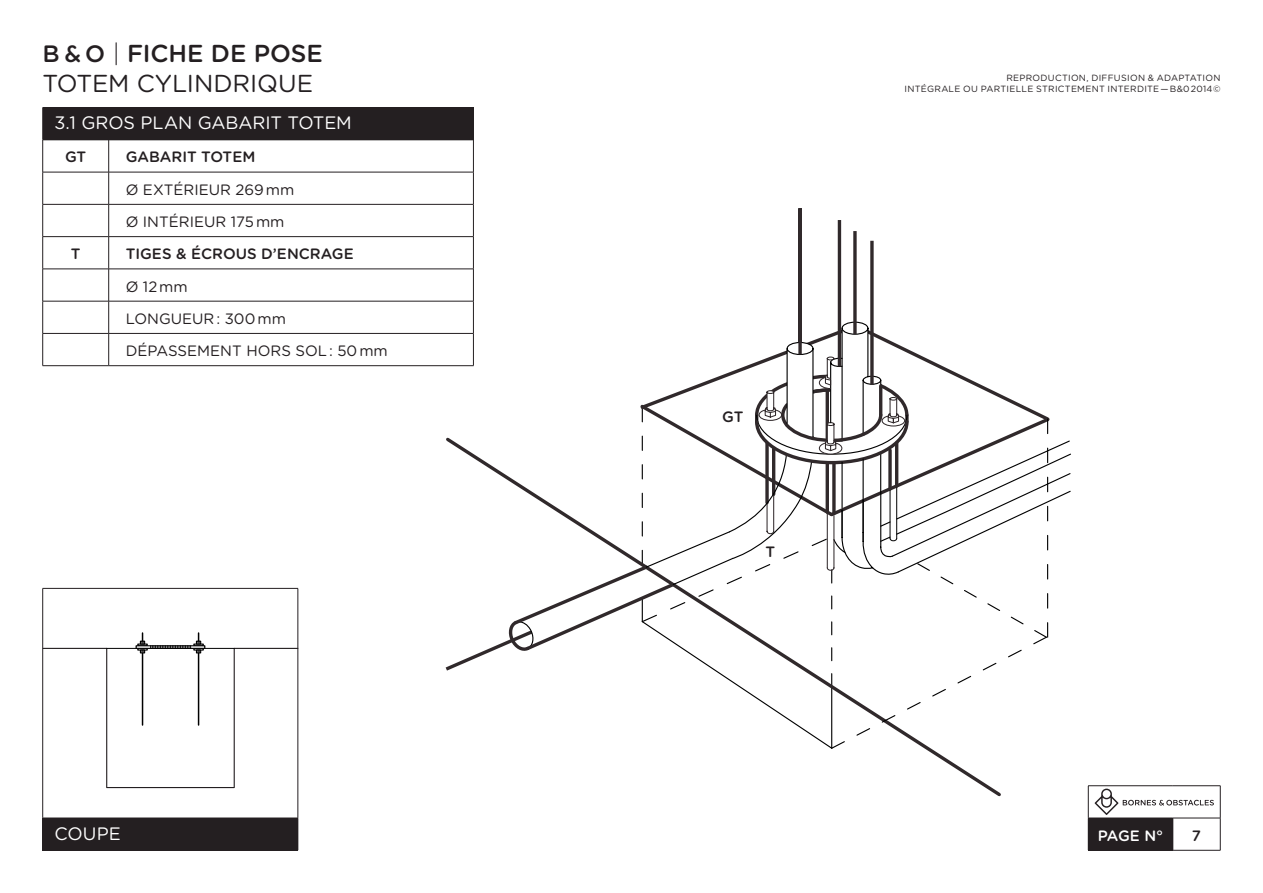
<style>
.page{position:relative;width:1263px;height:893px;background:#fff}
.page>*{position:absolute;margin:0;border:0;box-sizing:border-box;transform-origin:0 0}
.t1{font:24.6px "Gotham Rounded";letter-spacing:-.005em;color:#241f21}
.t2{font:500 24.6px "Gotham Rounded";letter-spacing:-.005em;color:#241f21}
.t3{font:18px "Gotham Rounded";letter-spacing:-.01em;color:#fff}
.t4{font:15px "Gotham Rounded";color:#241f21}
.t5{font:500 15px "Gotham Rounded";color:#241f21}
.t6{font:500 15px "Gotham Rounded";color:#fff}
.t7{font:9px "Gotham Rounded";letter-spacing:.03em;color:#241f21}
.s1{font-family:"B&O logo Regular";font-weight:400}
.s2{font-weight:300}
</style>
<div class="page">
<svg style="left:442px;top:205px;width:62px;height:466px"></svg>
<svg style="left:870px;top:241px;width:4px;height:80px"></svg>
<hr style="left:838px;top:220px;width:3px;height:146px;background:#30292b">
<svg style="left:853px;top:231px;width:4px;height:90px"></svg>
<hr style="left:798px;top:208px;width:4px;height:146px;background:#30292b">
<svg style="left:504px;top:321px;width:567px;height:429px"></svg>
<hr style="left:142px;top:633px;width:1px;height:92px;background:#000">
<hr style="left:198px;top:633px;width:1px;height:92px;background:#000">
<svg style="left:43px;top:641px;width:255px;height:148px"></svg>
<div style="left:1088px;top:818px;width:85px;height:32px;background:#241f21"></div>
<hr style="left:1088px;top:786px;width:1px;height:32px;background:#241f21">
<hr style="left:1088px;top:785px;width:85px;height:1px;background:#241f21">
<hr style="left:1173px;top:785px;width:47px;height:1px;background:#241f21">
<hr style="left:1088px;top:850px;width:85px;height:1px;background:#241f21">
<hr style="left:1173px;top:818px;width:47px;height:1px;background:#241f21">
<hr style="left:1220px;top:786px;width:1px;height:32px;background:#241f21">
<hr style="left:1220px;top:818px;width:1px;height:32px;background:#241f21">
<hr style="left:1173px;top:850px;width:47px;height:1px;background:#241f21">
<svg style="left:1095px;top:789px;width:119px;height:26px"></svg>
<div style="left:43px;top:108px;width:430px;height:32px;background:#241f21"></div>
<hr style="left:42px;top:108px;width:1px;height:32px;background:#241f21">
<hr style="left:43px;top:107px;width:66px;height:1px;background:#241f21">
<hr style="left:109px;top:107px;width:365px;height:1px;background:#241f21">
<hr style="left:473px;top:108px;width:1px;height:32px;background:#241f21">
<hr style="left:42px;top:140px;width:1px;height:32px;background:#241f21">
<hr style="left:42px;top:172px;width:1px;height:32px;background:#241f21">
<hr style="left:42px;top:205px;width:1px;height:31px;background:#241f21">
<hr style="left:42px;top:237px;width:1px;height:32px;background:#241f21">
<hr style="left:42px;top:269px;width:1px;height:32px;background:#241f21">
<hr style="left:42px;top:301px;width:1px;height:32px;background:#241f21">
<hr style="left:42px;top:334px;width:1px;height:31px;background:#241f21">
<hr style="left:43px;top:140px;width:66px;height:1px;background:#241f21">
<hr style="left:43px;top:172px;width:66px;height:1px;background:#241f21">
<hr style="left:43px;top:204px;width:66px;height:1px;background:#241f21">
<hr style="left:43px;top:236px;width:66px;height:1px;background:#241f21">
<hr style="left:43px;top:269px;width:66px;height:1px;background:#241f21">
<hr style="left:43px;top:301px;width:66px;height:1px;background:#241f21">
<hr style="left:43px;top:333px;width:66px;height:1px;background:#241f21">
<hr style="left:43px;top:365px;width:66px;height:1px;background:#241f21">
<hr style="left:108px;top:140px;width:1px;height:32px;background:#241f21">
<hr style="left:108px;top:172px;width:1px;height:32px;background:#241f21">
<hr style="left:108px;top:205px;width:1px;height:31px;background:#241f21">
<hr style="left:108px;top:237px;width:1px;height:32px;background:#241f21">
<hr style="left:108px;top:269px;width:1px;height:32px;background:#241f21">
<hr style="left:108px;top:301px;width:1px;height:32px;background:#241f21">
<hr style="left:108px;top:334px;width:1px;height:31px;background:#241f21">
<hr style="left:109px;top:140px;width:365px;height:1px;background:#241f21">
<hr style="left:473px;top:140px;width:1px;height:32px;background:#241f21">
<hr style="left:473px;top:172px;width:1px;height:32px;background:#241f21">
<hr style="left:473px;top:205px;width:1px;height:31px;background:#241f21">
<hr style="left:473px;top:237px;width:1px;height:32px;background:#241f21">
<hr style="left:473px;top:269px;width:1px;height:32px;background:#241f21">
<hr style="left:473px;top:301px;width:1px;height:32px;background:#241f21">
<hr style="left:473px;top:334px;width:1px;height:31px;background:#241f21">
<hr style="left:109px;top:172px;width:365px;height:1px;background:#241f21">
<hr style="left:109px;top:204px;width:365px;height:1px;background:#241f21">
<hr style="left:109px;top:236px;width:365px;height:1px;background:#241f21">
<hr style="left:109px;top:269px;width:365px;height:1px;background:#241f21">
<hr style="left:109px;top:301px;width:365px;height:1px;background:#241f21">
<hr style="left:109px;top:333px;width:365px;height:1px;background:#241f21">
<hr style="left:109px;top:365px;width:365px;height:1px;background:#241f21">
<div style="left:43px;top:818px;width:255px;height:32px;background:#241f21"></div>
<hr style="left:42px;top:589px;width:1px;height:229px;background:#241f21">
<hr style="left:43px;top:588px;width:255px;height:1px;background:#241f21">
<hr style="left:298px;top:589px;width:1px;height:229px;background:#241f21">
<hr style="left:42px;top:818px;width:1px;height:32px;background:#241f21">
<hr style="left:298px;top:818px;width:1px;height:32px;background:#241f21">
<hr style="left:43px;top:850px;width:255px;height:1px;background:#241f21">
<h1 class="t2" style="left:43px;top:36px;width:282px"><span class="s1">z</span> <span class="s2">|</span> FICHE DE POSE</h1>
<h1 class="t1" style="left:43px;top:66px;width:272px">TOTEM CYLINDRIQUE</h1>
<p class="t3" style="left:54px;top:111px;width:299px">3.1 GROS PLAN GABARIT TOTEM</p>
<p class="t5" style="left:65px;top:146px;width:23px">GT</p>
<p class="t5" style="left:126px;top:146px;width:131px">GABARIT TOTEM</p>
<p class="t4" style="left:126px;top:179px;width:170px">Ø EXTÉRIEUR 269 mm</p>
<p class="t4" style="left:126px;top:211px;width:160px">Ø INTÉRIEUR 175 mm</p>
<p class="t5" style="left:71px;top:243px;width:11px">T</p>
<p class="t5" style="left:126px;top:243px;width:230px">TIGES &amp; ÉCROUS D’ENCRAGE</p>
<p class="t4" style="left:126px;top:276px;width:64px">Ø 12 mm</p>
<p class="t4" style="left:126px;top:308px;width:162px">LONGUEUR : 300 mm</p>
<p class="t4" style="left:126px;top:340px;width:264px">DÉPASSEMENT HORS SOL : 50 mm</p>
<p class="t3" style="left:54px;top:821px;width:68px">COUPE</p>
<p class="t5" style="left:722px;top:406px;width:23px">GT</p>
<p class="t5" style="left:765px;top:541px;width:11px">T</p>
<p class="t7" style="left:1006px;top:71px;width:216px">REPRODUCTION, DIFFUSION &amp; ADAPTATION</p>
<p class="t7" style="left:904px;top:82px;width:317px">INTÉGRALE OU PARTIELLE STRICTEMENT INTERDITE — B&amp;0 2014©</p>
<h3 class="t6" style="left:1098px;top:825px;width:67px">PAGE N°</h3>
<h3 class="t5" style="left:1192px;top:825px;width:11px">7</h3>
</div>
